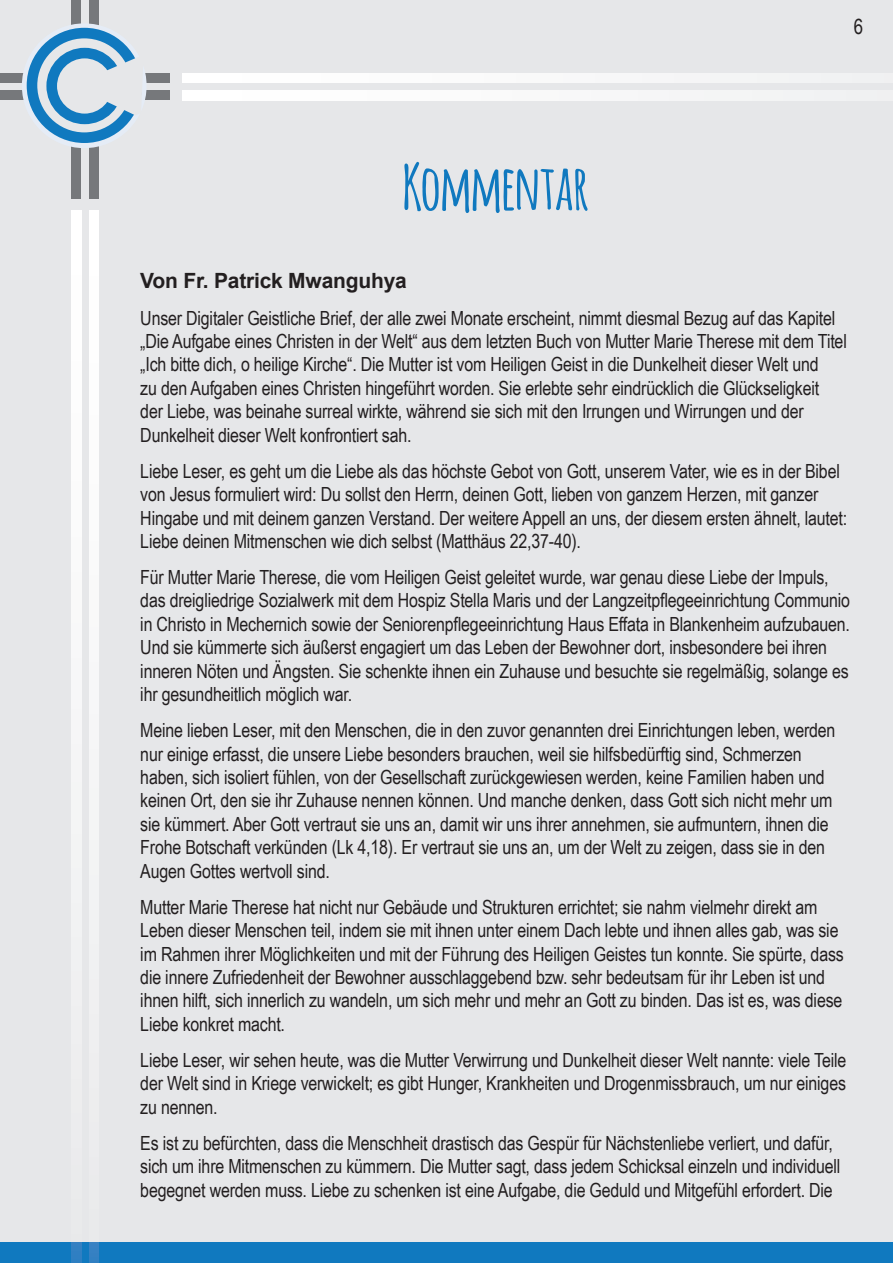
<style>
.page{position:relative;width:893px;height:1263px;background:#e6e7e9}
.page>*{position:absolute;margin:0;border:0;box-sizing:border-box;transform-origin:0 0}
.t1{font:700 61.5px "Amatic";color:#1079bf}
.t2{font:700 21px "Arial";letter-spacing:-.01em;color:#231f20}
.t3{font:21px "Arial Narrow";color:#231f20}
.t4{font:19.5px/23.4px "Arial Narrow";letter-spacing:-.01em;color:#231f20}
</style>
<div class="page">
<div style="left:0;top:1243px;width:893px;height:20px;background:#1079bf"></div>
<div style="left:0;top:73px;width:24px;height:10px;background:#76787b"></div>
<div style="left:0;top:91px;width:23px;height:9px;background:#76787b"></div>
<div style="left:142px;top:73px;width:28px;height:10px;background:#76787b"></div>
<div style="left:142px;top:91px;width:28px;height:9px;background:#76787b"></div>
<div style="left:72px;top:0;width:9px;height:28px;background:#76787b"></div>
<div style="left:89px;top:0;width:9px;height:28px;background:#76787b"></div>
<div style="left:72px;top:144px;width:9px;height:54px;background:#76787b"></div>
<div style="left:89px;top:145px;width:9px;height:53px;background:#76787b"></div>
<div style="left:89px;top:210px;width:10px;height:1033px;background:#f6f6f7"></div>
<div style="left:89px;top:1243px;width:10px;height:20px;background:#3580c2"></div>
<div style="left:72px;top:210px;width:9px;height:1033px;background:#f6f6f7"></div>
<div style="left:72px;top:1243px;width:9px;height:20px;background:#307fc2"></div>
<div style="left:46px;top:48px;width:77px;height:76px;border:11px solid #1079bf;border-radius:50%"></div>
<div style="left:22px;top:23px;width:125px;height:125px;border:9px solid #e5ecf6;border-radius:50%"></div>
<div style="left:27px;top:28px;width:115px;height:115px;border:11px solid #1079bf;border-radius:50%"></div>
<svg style="left:102px;top:55px;width:42px;height:60px"></svg>
<div style="left:182px;top:73px;width:711px;height:10px;background:#f9f9f9"></div>
<div style="left:182px;top:91px;width:711px;height:9px;background:#f9f9f9"></div>
<h1 class="t1" style="left:402px;top:143px;width:188px">Kommentar</h1>
<p class="t3" style="left:854px;top:11px;width:11px">6</p>
<p class="t2" style="left:140px;top:266px;width:268px">Von Fr. Patrick Mwanguhya</p>
<p class="t4" style="left:140px;top:305px;width:708px">Unser Digitaler Geistliche Brief, der alle zwei Monate erscheint, nimmt diesmal Bezug auf das Kapitel „Die Aufgabe eines Christen in der Welt“ aus dem letzten Buch von Mutter Marie Therese mit dem Titel „Ich bitte dich, o heilige Kirche“. Die Mutter ist vom Heiligen Geist in die Dunkelheit dieser Welt und<br>zu den Aufgaben eines Christen hingeführt worden. Sie erlebte sehr eindrücklich die Glückseligkeit<br>der Liebe, was beinahe surreal wirkte, während sie sich mit den Irrungen und Wirrungen und der Dunkelheit dieser Welt konfrontiert sah.</p>
<p class="t4" style="left:140px;top:458px;width:708px">Liebe Leser, es geht um die Liebe als das höchste Gebot von Gott, unserem Vater, wie es in der Bibel von Jesus formuliert wird: Du sollst den Herrn, deinen Gott, lieben von ganzem Herzen, mit ganzer Hingabe und mit deinem ganzen Verstand. Der weitere Appell an uns, der diesem ersten ähnelt, lautet:<br>Liebe deinen Mitmenschen wie dich selbst (Matthäus 22,37-40).</p>
<p class="t4" style="left:140px;top:565px;width:711px">Für Mutter Marie Therese, die vom Heiligen Geist geleitet wurde, war genau diese Liebe der Impuls, das dreigliedrige Sozialwerk mit dem Hospiz Stella Maris und der Langzeitpflegeeinrichtung Communio in Christo in Mechernich sowie der Seniorenpflegeeinrichtung Haus Effata in Blankenheim aufzubauen.<br>Und sie kümmerte sich äußerst engagiert um das Leben der Bewohner dort, insbesondere bei ihren inneren Nöten und Ängsten. Sie schenkte ihnen ein Zuhause und besuchte sie regelmäßig, solange es ihr gesundheitlich möglich war.</p>
<p class="t4" style="left:140px;top:718px;width:697px">Meine lieben Leser, mit den Menschen, die in den zuvor genannten drei Einrichtungen leben, werden nur einige erfasst, die unsere Liebe besonders brauchen, weil sie hilfsbedürftig sind, Schmerzen haben, sich isoliert fühlen, von der Gesellschaft zurückgewiesen werden, keine Familien haben und keinen Ort, den sie ihr Zuhause nennen können. Und manche denken, dass Gott sich nicht mehr um sie kümmert. Aber Gott vertraut sie uns an, damit wir uns ihrer annehmen, sie aufmuntern, ihnen die Frohe Botschaft verkünden (Lk 4,18). Er vertraut sie uns an, um der Welt zu zeigen, dass sie in den Augen Gottes wertvoll sind.</p>
<p class="t4" style="left:140px;top:894px;width:705px">Mutter Marie Therese hat nicht nur Gebäude und Strukturen errichtet; sie nahm vielmehr direkt am Leben dieser Menschen teil, indem sie mit ihnen unter einem Dach lebte und ihnen alles gab, was sie im Rahmen ihrer Möglichkeiten und mit der Führung des Heiligen Geistes tun konnte. Sie spürte, dass die innere Zufriedenheit der Bewohner ausschlaggebend bzw. sehr bedeutsam für ihr Leben ist und ihnen hilft, sich innerlich zu wandeln, um sich mehr und mehr an Gott zu binden. Das ist es, was diese Liebe konkret macht.</p>
<p class="t4" style="left:140px;top:1048px;width:707px;text-align:justify">Liebe Leser, wir sehen heute, was die Mutter Verwirrung und Dunkelheit dieser Welt nannte: viele Teile der Welt sind in Kriege verwickelt; es gibt Hunger, Krankheiten und Drogenmissbrauch, um nur einiges zu nennen.</p>
<p class="t4" style="left:140px;top:1131px;width:702px">Es ist zu befürchten, dass die Menschheit drastisch das Gespür für Nächstenliebe verliert, und dafür, sich um ihre Mitmenschen zu kümmern. Die Mutter sagt, dass jedem Schicksal einzeln und individuell begegnet werden muss. Liebe zu schenken ist eine Aufgabe, die Geduld und Mitgefühl erfordert. Die</p>
</div>
